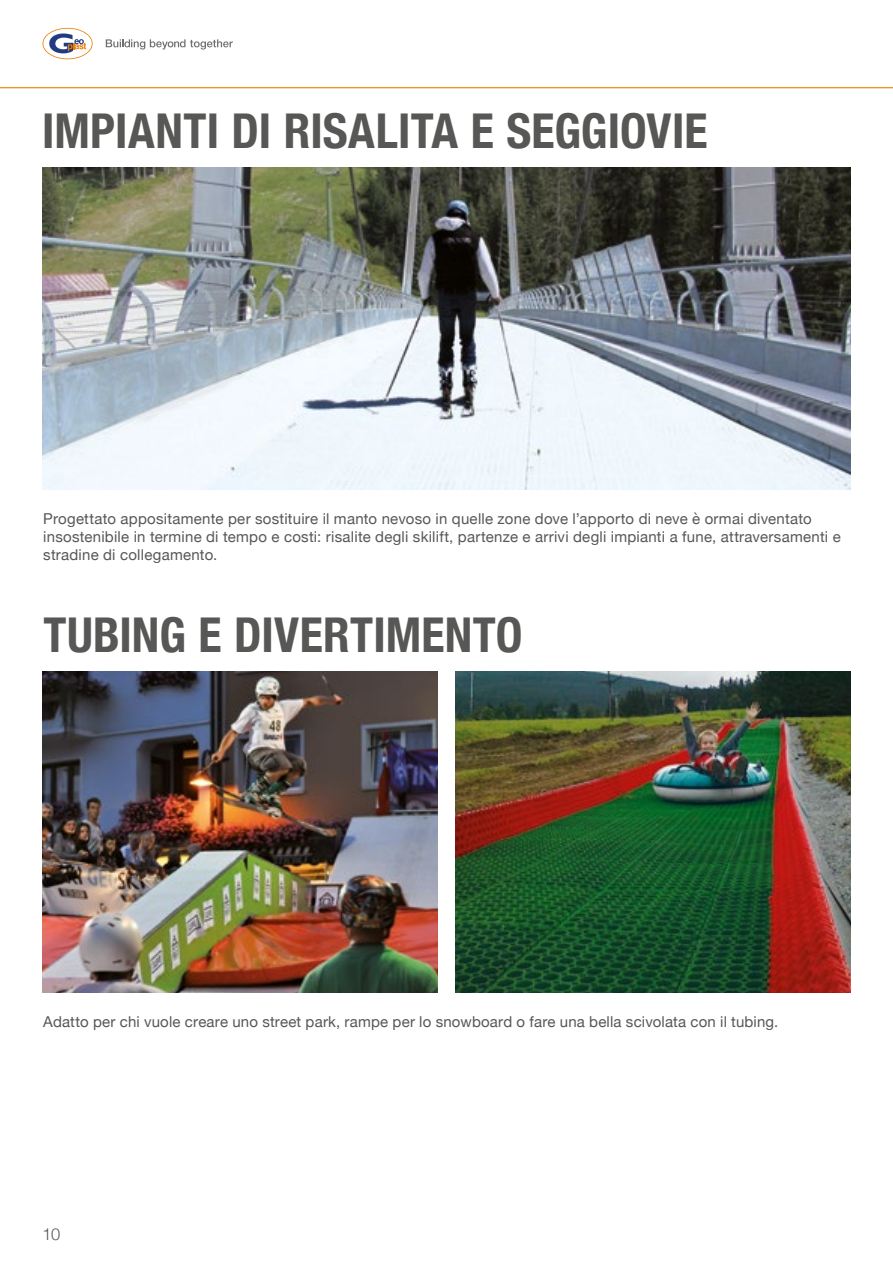
<style>
.page{position:relative;width:893px;height:1263px;background:#fff}
.page>*{position:absolute;margin:0;border:0;box-sizing:border-box;transform-origin:0 0}
.t1{font:700 condensed 48px "Helvetica Neue";letter-spacing:.005em;color:#575756}
.t2{font:300 16.5px "Helvetica Neue";color:#575756}
.t3{font:15px/18px "Helvetica Neue";letter-spacing:.015em;color:#575756}
</style>
<div class="page">
<svg style="left:43px;top:28px;width:50px;height:31px"></svg>
<svg style="left:106px;top:39px;width:127px;height:11px"></svg>
<hr style="left:0;top:87px;width:893px;height:1px;background:#ec7c01">
<img style="left:43px;top:168px;width:807px;height:321px">
<img style="left:43px;top:671px;width:394px;height:321px">
<img style="left:455px;top:671px;width:395px;height:321px">
<h1 class="t1" style="left:42px;top:91px;width:667px">IMPIANTI DI RISALITA E SEGGIOVIE</h1>
<p class="t3" style="left:43px;top:510px;width:799px">Progettato appositamente per sostituire il manto nevoso in quelle zone dove l’apporto di neve è ormai diventato insostenibile in termine di tempo e costi: risalite degli skilift, partenze e arrivi degli impianti a fune, attraversamenti e stradine di collegamento.</p>
<h1 class="t1" style="left:43px;top:595px;width:481px">TUBING E DIVERTIMENTO</h1>
<p class="t3" style="left:43px;top:1013px;width:737px">Adatto per chi vuole creare uno street park, rampe per lo snowboard o fare una bella scivolata con il tubing.</p>
<p class="t2" style="left:43px;top:1220px;width:19px">10</p>
</div>
